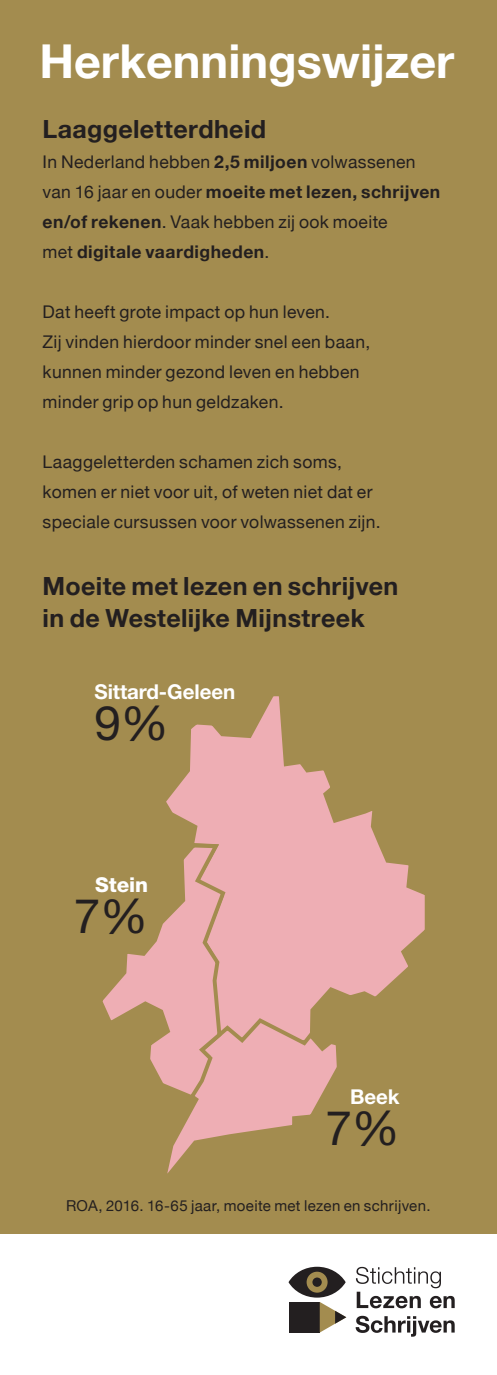
<style>
.page{position:relative;width:497px;height:1375px;background:#fff}
.page>*{position:absolute;margin:0;border:0;box-sizing:border-box;transform-origin:0 0}
.platte_txt{font:47.75px "Helvetica Neue LT Std";color:#231f20}
.koppen{font:700 46.75px "Helvetica Neue";color:#fff}
.platte_txt-2{font:700 25px "Helvetica Neue";letter-spacing:.015em;color:#231f20}
.platte_txt-3{font:700 20.5px "Helvetica Neue LT Std";letter-spacing:-.005em;color:#fff}
.platte_txt-4{font:800 20.5px "Helvetica Neue LT Std";letter-spacing:-.005em;color:#fff}
.platte_txt-5{font:17.5px/30px "Helvetica Neue";letter-spacing:.02em;color:#231f20}
.platte_txt-6{font:15px "Helvetica Neue";letter-spacing:.025em;color:#231f20}
.s1{font-weight:700}
</style>
<div class="page">
<div style="left:0;top:0;width:496px;height:1233px;background:#a38c4f"></div>
<svg style="left:356px;top:1267px;width:98px;height:41px"></svg>
<svg style="left:355px;top:1316px;width:99px;height:21px"></svg>
<div style="left:289px;top:1302px;width:30px;height:30px;background:#231f20"></div>
<svg style="left:288px;top:1267px;width:57px;height:30px"></svg>
<div style="left:306px;top:1272px;width:21px;height:20px;background:#a38c4f;border-radius:50%"></div>
<div style="left:312px;top:1277px;width:9px;height:10px;background:#231f20;border-radius:50%"></div>
<svg style="left:319px;top:1302px;width:27px;height:30px"></svg>
<svg style="left:166px;top:696px;width:259px;height:320px;fill:#eeaeb4"></svg>
<svg style="left:167px;top:1016px;width:170px;height:158px"></svg>
<svg style="left:102px;top:840px;width:126px;height:262px"></svg>
<p class="koppen" style="left:39px;top:25px;width:416px">Herkenningswijzer</p>
<p class="platte_txt-2" style="left:43px;top:110px;width:225px">Laaggeletterdheid</p>
<p class="platte_txt-5" style="left:43px;top:148px;width:398px">In Nederland hebben <span class="s1">2,5 miljoen</span> volwassenen van 16 jaar en ouder <span class="s1">moeite met lezen, schrijven en/of rekenen</span>. Vaak hebben zij ook moeite<br>met <span class="s1">digitale vaardigheden</span>.</p>
<p class="platte_txt-5" style="left:43px;top:298px;width:328px">Dat heeft grote impact op hun leven.<br>Zij vinden hierdoor minder snel een baan, kunnen minder gezond leven en hebben minder grip op hun geldzaken.</p>
<p class="platte_txt-5" style="left:43px;top:448px;width:339px">Laaggeletterden schamen zich soms, komen er niet voor uit, of weten niet dat er speciale cursussen voor volwassenen zijn.</p>
<p class="platte_txt-2" style="left:43px;top:566px;width:357px">Moeite met lezen en schrijven</p>
<p class="platte_txt-2" style="left:43px;top:599px;width:323px">in de Westelijke Mijnstreek</p>
<p class="platte_txt-3" style="left:94px;top:679px;width:142px">Sittard-Geleen</p>
<p class="platte_txt" style="left:94px;top:695px;width:76px">9%</p>
<p class="platte_txt-4" style="left:95px;top:873px;width:54px">Stein</p>
<p class="platte_txt" style="left:74px;top:888px;width:76px">7%</p>
<p class="platte_txt-3" style="left:349px;top:1084px;width:51px">Beek</p>
<p class="platte_txt" style="left:325px;top:1099px;width:76px">7%</p>
<p class="platte_txt-6" style="left:66px;top:1195px;width:365px">ROA, 2016. 16-65 jaar, moeite met lezen en schrijven.</p>
</div>
